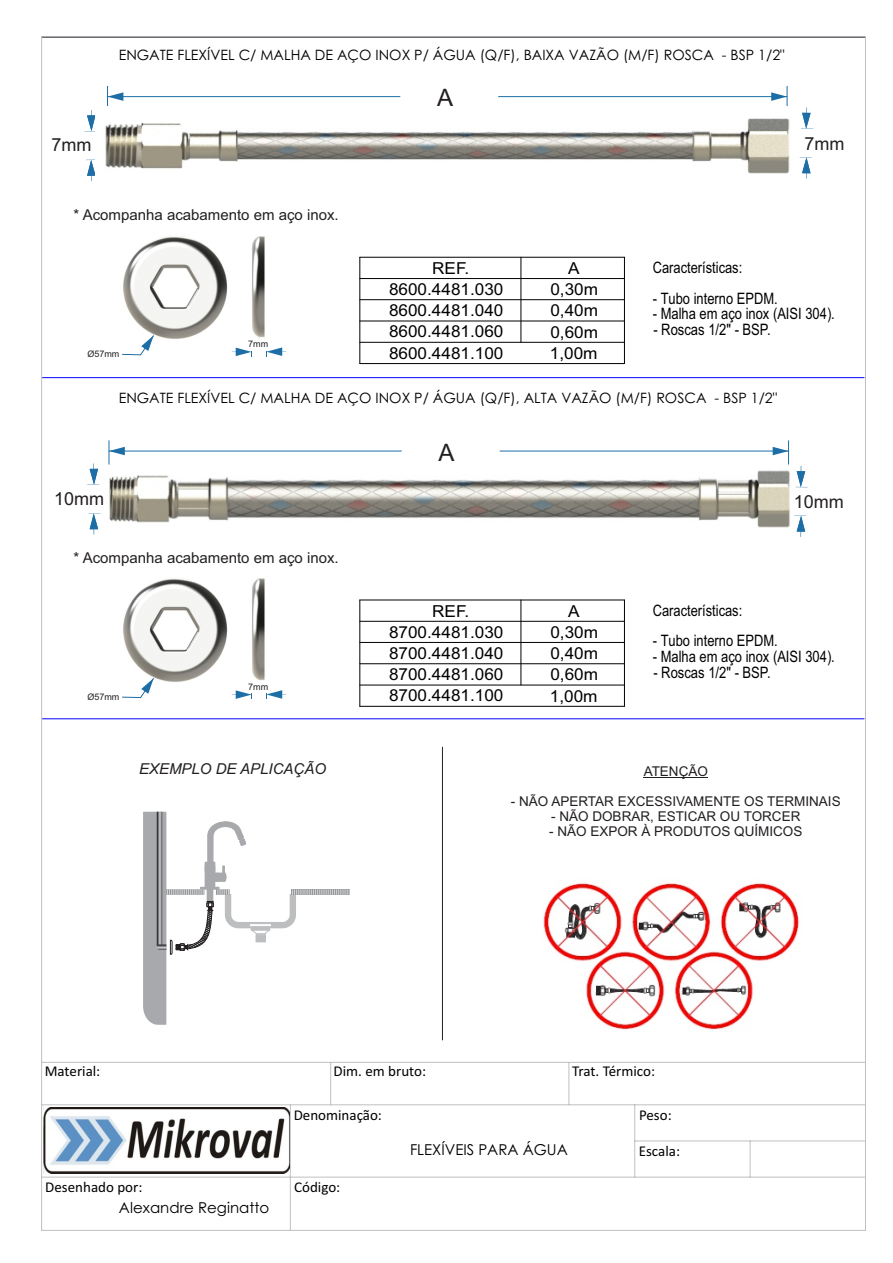
<style>
.page{position:relative;width:893px;height:1263px;background:#fff}
.page>*{position:absolute;margin:0;border:0;box-sizing:border-box;transform-origin:0 0}
.t1{font:24px "Arial";color:#231f20}
.t2{font:18px "Arial";color:#231f20}
.t3{font:16.5px "Arial";color:#000;scale:1.04 1}
.t4{font:15.75px "Arial";color:#000;scale:.82 1}
.t5{font:15.75px "Arial";color:#000;scale:.83 1}
.t6{font:15px "Calibri";color:#000}
.t7{font:15px "Arial";color:#231f20}
.t8{font:15px "Century Gothic";color:#000}
.t9{font:italic 15px "Arial";color:#231f20}
.t10{font:14.25px "Century Gothic";color:#000}
.t11{font:13.5px "Arial";color:#231f20}
.t12{font:9px "Arial";color:#231f20}
</style>
<div class="page">
<hr style="left:42px;top:37px;width:823px;height:1px;background:#191924">
<hr style="left:42px;top:1177px;width:823px;height:1px;background:#c0c0c0">
<hr style="left:42px;top:1104px;width:823px;height:1px;background:#c0c0c0">
<hr style="left:41px;top:37px;width:1px;height:1193px;background:#c0c0c0">
<hr style="left:42px;top:1230px;width:823px;height:1px;background:#c0c0c0">
<hr style="left:865px;top:37px;width:1px;height:1193px;background:#c0c0c0">
<hr style="left:42px;top:1062px;width:823px;height:1px;background:#c0c0c0">
<hr style="left:330px;top:1062px;width:1px;height:43px;background:#c0c0c0">
<hr style="left:568px;top:1062px;width:1px;height:43px;background:#c0c0c0">
<hr style="left:290px;top:1105px;width:1px;height:72px;background:#c0c0c0">
<hr style="left:634px;top:1105px;width:1px;height:72px;background:#c0c0c0">
<hr style="left:635px;top:1140px;width:230px;height:1px;background:#c0c0c0">
<hr style="left:290px;top:1177px;width:1px;height:53px;background:#c0c0c0">
<hr style="left:750px;top:1141px;width:1px;height:36px;background:#c0c0c0">
<hr style="left:43px;top:377px;width:821px;height:1px;background:#00f">
<hr style="left:43px;top:718px;width:821px;height:1px;background:#00f">
<img style="left:109px;top:470px;width:681px;height:58px">
<hr style="left:500px;top:451px;width:288px;height:1px;background:#1d6ea6">
<hr style="left:109px;top:451px;width:293px;height:1px;background:#1d6ea6">
<svg style="left:109px;top:440px;width:16px;height:24px"></svg>
<hr style="left:498px;top:96px;width:289px;height:1px;background:#1d6ea6">
<svg style="left:771px;top:86px;width:17px;height:20px"></svg>
<hr style="left:108px;top:96px;width:292px;height:1px;background:#1d6ea6">
<svg style="left:107px;top:86px;width:16px;height:20px"></svg>
<hr style="left:360px;top:663px;width:264px;height:1px;background:#000">
<hr style="left:360px;top:642px;width:264px;height:1px;background:#000">
<hr style="left:360px;top:621px;width:264px;height:1px;background:#000">
<hr style="left:521px;top:600px;width:1px;height:85px;background:#000">
<hr style="left:360px;top:600px;width:264px;height:1px;background:#000">
<hr style="left:624px;top:600px;width:1px;height:106px;background:#000">
<hr style="left:360px;top:685px;width:264px;height:1px;background:#000">
<hr style="left:360px;top:706px;width:264px;height:1px;background:#000">
<hr style="left:359px;top:600px;width:1px;height:106px;background:#000">
<hr style="left:360px;top:321px;width:264px;height:1px;background:#000">
<hr style="left:360px;top:299px;width:264px;height:1px;background:#000">
<hr style="left:360px;top:278px;width:264px;height:1px;background:#000">
<hr style="left:521px;top:257px;width:1px;height:85px;background:#000">
<hr style="left:360px;top:257px;width:264px;height:1px;background:#000">
<hr style="left:624px;top:257px;width:1px;height:107px;background:#000">
<hr style="left:360px;top:342px;width:264px;height:1px;background:#000">
<hr style="left:360px;top:363px;width:264px;height:1px;background:#000">
<hr style="left:359px;top:257px;width:1px;height:107px;background:#000">
<img style="left:123px;top:578px;width:142px;height:104px">
<svg style="left:232px;top:690px;width:55px;height:9px"></svg>
<svg style="left:122px;top:678px;width:32px;height:20px"></svg>
<img style="left:123px;top:236px;width:142px;height:103px">
<svg style="left:232px;top:347px;width:55px;height:10px"></svg>
<svg style="left:122px;top:335px;width:32px;height:20px"></svg>
<svg style="left:143px;top:812px;width:207px;height:213px"></svg>
<img style="left:543px;top:883px;width:256px;height:147px">
<hr style="left:644px;top:777px;width:64px;height:1px;background:#231f20">
<hr style="left:442px;top:747px;width:1px;height:293px;background:#231f20">
<svg style="left:88px;top:513px;width:13px;height:22px"></svg>
<svg style="left:86px;top:159px;width:9px;height:22px"></svg>
<svg style="left:87px;top:463px;width:13px;height:22px"></svg>
<svg style="left:84px;top:110px;width:11px;height:22px"></svg>
<svg style="left:794px;top:515px;width:13px;height:22px"></svg>
<svg style="left:799px;top:157px;width:13px;height:22px"></svg>
<svg style="left:773px;top:440px;width:35px;height:50px"></svg>
<svg style="left:801px;top:107px;width:13px;height:22px"></svg>
<img style="left:43px;top:1107px;width:247px;height:67px">
<img style="left:105px;top:118px;width:685px;height:56px">
<p class="t10" style="left:119px;top:50px;width:667px">ENGATE FLEXÍVEL C/ MALHA DE AÇO INOX P/ ÁGUA (Q/F), BAIXA VAZÃO (M/F) ROSCA - BSP 1/2"</p>
<h1 class="t1" style="left:437px;top:89px;width:18px">A</h1>
<p class="t2" style="left:51px;top:138px;width:41px">7mm</p>
<p class="t2" style="left:804px;top:137px;width:41px">7mm</p>
<p class="t7" style="left:74px;top:209px;width:267px">* Acompanha acabamento em aço inox.</p>
<p class="t3" style="left:432px;top:262px;width:37px">REF.</p>
<p class="t3" style="left:568px;top:262px;width:13px">A</p>
<p class="t4" style="left:653px;top:261px;width:111px">Características:</p>
<p class="t12" style="left:87px;top:351px;width:34px">Ø57mm</p>
<p class="t12" style="left:248px;top:341px;width:21px">7mm</p>
<p class="t3" style="left:389px;top:283px;width:112px">8600.4481.030</p>
<p class="t3" style="left:550px;top:283px;width:47px">0,30m</p>
<p class="t3" style="left:389px;top:304px;width:112px">8600.4481.040</p>
<p class="t3" style="left:550px;top:304px;width:47px">0,40m</p>
<p class="t3" style="left:389px;top:325px;width:112px">8600.4481.060</p>
<p class="t3" style="left:550px;top:326px;width:47px">0,60m</p>
<p class="t4" style="left:653px;top:292px;width:154px">- Tubo interno EPDM.</p>
<p class="t4" style="left:653px;top:307px;width:224px">- Malha em aço inox (AISI 304).</p>
<p class="t5" style="left:653px;top:324px;width:143px">- Roscas 1/2" - BSP.</p>
<p class="t3" style="left:389px;top:347px;width:112px">8600.4481.100</p>
<p class="t3" style="left:550px;top:347px;width:47px">1,00m</p>
<p class="t10" style="left:119px;top:392px;width:660px">ENGATE FLEXÍVEL C/ MALHA DE AÇO INOX P/ ÁGUA (Q/F), ALTA VAZÃO (M/F) ROSCA - BSP 1/2"</p>
<h1 class="t1" style="left:439px;top:443px;width:18px">A</h1>
<p class="t2" style="left:54px;top:492px;width:52px">10mm</p>
<p class="t2" style="left:794px;top:495px;width:52px">10mm</p>
<p class="t7" style="left:74px;top:552px;width:267px">* Acompanha acabamento em aço inox.</p>
<p class="t3" style="left:432px;top:605px;width:37px">REF.</p>
<p class="t3" style="left:568px;top:604px;width:13px">A</p>
<p class="t4" style="left:653px;top:604px;width:111px">Características:</p>
<p class="t12" style="left:87px;top:693px;width:34px">Ø57mm</p>
<p class="t12" style="left:248px;top:683px;width:21px">7mm</p>
<p class="t3" style="left:389px;top:626px;width:112px">8700.4481.030</p>
<p class="t3" style="left:550px;top:626px;width:47px">0,30m</p>
<p class="t3" style="left:389px;top:647px;width:112px">8700.4481.040</p>
<p class="t3" style="left:550px;top:647px;width:47px">0,40m</p>
<p class="t3" style="left:389px;top:668px;width:112px">8700.4481.060</p>
<p class="t3" style="left:550px;top:668px;width:47px">0,60m</p>
<p class="t4" style="left:653px;top:635px;width:154px">- Tubo interno EPDM.</p>
<p class="t4" style="left:653px;top:650px;width:224px">- Malha em aço inox (AISI 304).</p>
<p class="t5" style="left:653px;top:666px;width:143px">- Roscas 1/2" - BSP.</p>
<p class="t3" style="left:389px;top:689px;width:112px">8700.4481.100</p>
<p class="t3" style="left:550px;top:689px;width:47px">1,00m</p>
<p class="t9" style="left:139px;top:763px;width:188px">EXEMPLO DE APLICAÇÃO</p>
<p class="t11" style="left:644px;top:766px;width:66px">ATENÇÃO</p>
<p class="t11" style="left:511px;top:796px;width:331px">- NÃO APERTAR EXCESSIVAMENTE OS TERMINAIS</p>
<p class="t11" style="left:551px;top:811px;width:251px">- NÃO DOBRAR, ESTICAR OU TORCER</p>
<p class="t11" style="left:549px;top:826px;width:255px">- NÃO EXPOR À PRODUTOS QUÍMICOS</p>
<p class="t6" style="left:45px;top:1064px;width:57px">Material:</p>
<p class="t6" style="left:334px;top:1064px;width:94px">Dim. em bruto:</p>
<p class="t6" style="left:572px;top:1064px;width:84px">Trat. Térmico:</p>
<p class="t6" style="left:294px;top:1109px;width:90px">Denominação:</p>
<p class="t6" style="left:639px;top:1109px;width:34px">Peso:</p>
<p class="t6" style="left:639px;top:1144px;width:43px">Escala:</p>
<p class="t8" style="left:410px;top:1144px;width:159px">FLEXÍVEIS PARA ÁGUA</p>
<p class="t6" style="left:45px;top:1181px;width:99px">Desenhado por:</p>
<p class="t6" style="left:294px;top:1181px;width:48px">Código:</p>
<p class="t8" style="left:119px;top:1202px;width:152px">Alexandre Reginatto</p>
</div>
